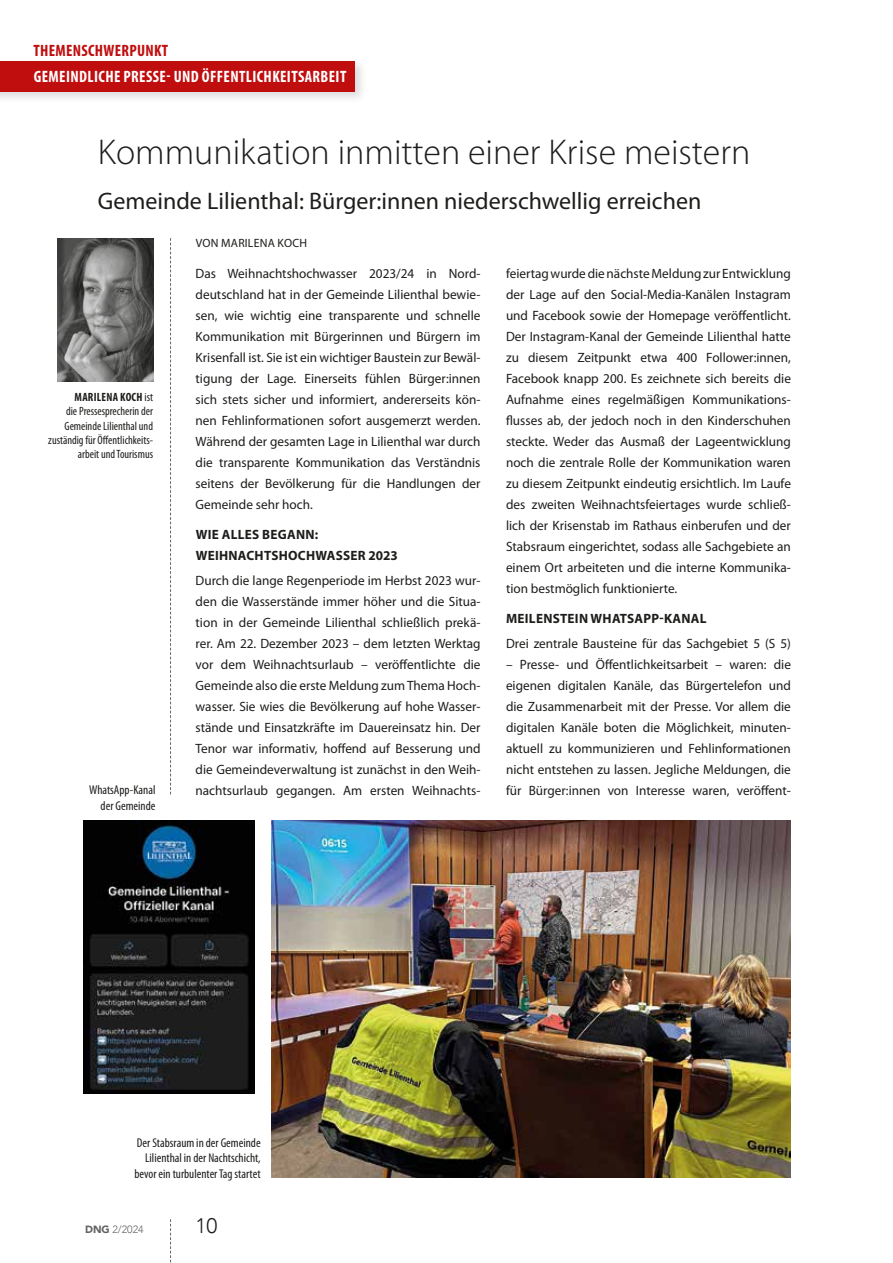
<style>
.page{position:relative;width:893px;height:1263px;background:#fff}
.page>*{position:absolute;margin:0;border:0;box-sizing:border-box;transform-origin:0 0}
.t1{font:300 36px "Myriad Pro";color:#1d1d1b}
.t2{font:24px "Myriad Pro";color:#1d1d1b}
.t3{font:300 21px "Avenir";color:#1d1d1b}
.t4{font:700 condensed 16.5px "Myriad Pro";letter-spacing:.025em;color:#fff}
.t5{font:700 condensed 16.5px "Myriad Pro";letter-spacing:.02em;color:#c00d0e}
.t6{font:13.5px/21px "Myriad Pro";color:#1d1d1b;text-align:justify}
.t7{font:700 13.5px/21px "Myriad Pro";letter-spacing:.02em;color:#1d1d1b}
.t8{font:condensed 12.75px/15.3px "Myriad Pro";color:#1d1d1b;text-align:right}
.t9{font:condensed 12px/14.4px "Myriad Pro";color:#1d1d1b;text-align:right}
.t10{font:12px "Myriad Pro";letter-spacing:.02em;color:#1d1d1b}
.t11{font:300 10.5px "Avenir";color:#646363}
.s1{font-weight:700}
.s2{font-weight:900}
</style>
<div class="page">
<svg style="left:170px;top:238px;width:1px;height:1025px"></svg>
<div style="left:0;top:57px;width:368px;height:47px;background:#1d1d1b;opacity:.15"></div>
<div style="left:0;top:61px;width:355px;height:31px;background:#c00d0e"></div>
<div style="left:153px;top:795px;width:44px;height:423px;background:#fff"></div>
<img style="left:271px;top:820px;width:520px;height:358px">
<img style="left:83px;top:820px;width:171px;height:273px">
<img style="left:57px;top:238px;width:96px;height:143px">
<p class="t5" style="left:33px;top:41px;width:136px">THEMENSCHWERPUNKT</p>
<p class="t4" style="left:34px;top:68px;width:314px">GEMEINDLICHE PRESSE- UND ÖFFENTLICHKEITSARBEIT</p>
<h1 class="t1" style="left:98px;top:132px;width:654px">Kommunikation inmitten einer Krise meistern</h1>
<h2 class="t2" style="left:98px;top:188px;width:605px">Gemeinde Lilienthal: Bürger:innen niederschwellig erreichen</h2>
<p class="t10" style="left:196px;top:237px;width:113px">VON MARILENA KOCH</p>
<p class="t9" style="left:48px;top:390px;width:106px"><span class="s1">MARILENA KOCH</span> ist<br>die Pressesprecherin der<br>Gemeinde Lilienthal und zuständig für Öffentlichkeits&shy;arbeit und Tourismus</p>
<p class="t8" style="left:89px;top:783px;width:68px">WhatsApp-Kanal der Gemeinde</p>
<p class="t6" style="left:196px;top:263px;width:286px">Das Weihnachtshochwasser 2023/24 in Nord&shy;deutschland hat in der Gemeinde Lilienthal bewie&shy;sen, wie wichtig eine transparente und schnelle Kommunikation mit Bürgerinnen und Bürgern im Krisenfall ist. Sie ist ein wichtiger Baustein zur Bewäl&shy;tigung der Lage. Einerseits fühlen Bürger:innen sich stets sicher und informiert, andererseits kön&shy;nen Fehlinformationen sofort ausgemerzt werden.<br>Während der gesamten Lage in Lilienthal war durch die transparente Kommunikation das Verständnis seitens der Bevölkerung für die Handlungen der Gemeinde sehr hoch.</p>
<p class="t7" style="left:196px;top:524px;width:204px">WIE ALLES BEGANN:<br>WEIHNACHTSHOCHWASSER 2023</p>
<p class="t6" style="left:196px;top:570px;width:286px">Durch die lange Regenperiode im Herbst 2023 wur&shy;den die Wasserstände immer höher und die Situa&shy;tion in der Gemeinde Lilienthal schließlich prekä&shy;rer. Am 22. Dezember 2023 – dem letzten Werktag vor dem Weihnachtsurlaub – veröffentlichte die Gemeinde also die erste Meldung zum Thema Hoch&shy;wasser. Sie wies die Bevölkerung auf hohe Wasser&shy;stände und Einsatzkräfte im Dauereinsatz hin. Der Tenor war informativ, hoffend auf Besserung und die Gemeindeverwaltung ist zunächst in den Weih&shy;nachtsurlaub gegangen. Am ersten Weihnachts-</p>
<p class="t6" style="left:506px;top:263px;width:286px">feiertag wurde die nächste Meldung zur Entwicklung der Lage auf den Social-Media-Kanälen Instagram und Facebook sowie der Homepage veröffentlicht.<br>Der Instagram-Kanal der Gemeinde Lilienthal hatte zu diesem Zeitpunkt etwa 400 Follower:innen, Facebook knapp 200. Es zeichnete sich bereits die Aufnahme eines regelmäßigen Kommunikations&shy;flusses ab, der jedoch noch in den Kinderschuhen steckte. Weder das Ausmaß der Lageentwicklung noch die zentrale Rolle der Kommunikation waren zu diesem Zeitpunkt eindeutig ersichtlich. Im Laufe des zweiten Weihnachtsfeiertages wurde schließ&shy;lich der Krisenstab im Rathaus einberufen und der Stabsraum eingerichtet, sodass alle Sachgebiete an einem Ort arbeiteten und die interne Kommunika&shy;tion bestmöglich funktionierte.</p>
<p class="t7" style="left:506px;top:608px;width:202px">MEILENSTEIN WHATSAPP-KANAL</p>
<p class="t6" style="left:506px;top:633px;width:286px">Drei zentrale Bausteine für das Sachgebiet 5 (S 5)</p>
<p class="t6" style="left:506px;top:654px;width:286px">– Presse- und Öffentlichkeitsarbeit – waren: die eigenen digitalen Kanäle, das Bürgertelefon und die Zusammenarbeit mit der Presse. Vor allem die digitalen Kanäle boten die Möglichkeit, minuten&shy;aktuell zu kommunizieren und Fehlinformationen nicht entstehen zu lassen. Jegliche Meldungen, die für Bürger:innen von Interesse waren, veröffent-</p>
<p class="t8" style="left:135px;top:1135px;width:128px">Der Stabsraum in der Gemeinde<br>Lilienthal in der Nachtschicht, bevor ein turbulenter Tag startet</p>
<p class="t11" style="left:85px;top:1223px;width:60px"><span class="s2">DNG</span> 2/2024</p>
<h3 class="t3" style="left:196px;top:1214px;width:23px">10</h3>
</div>
